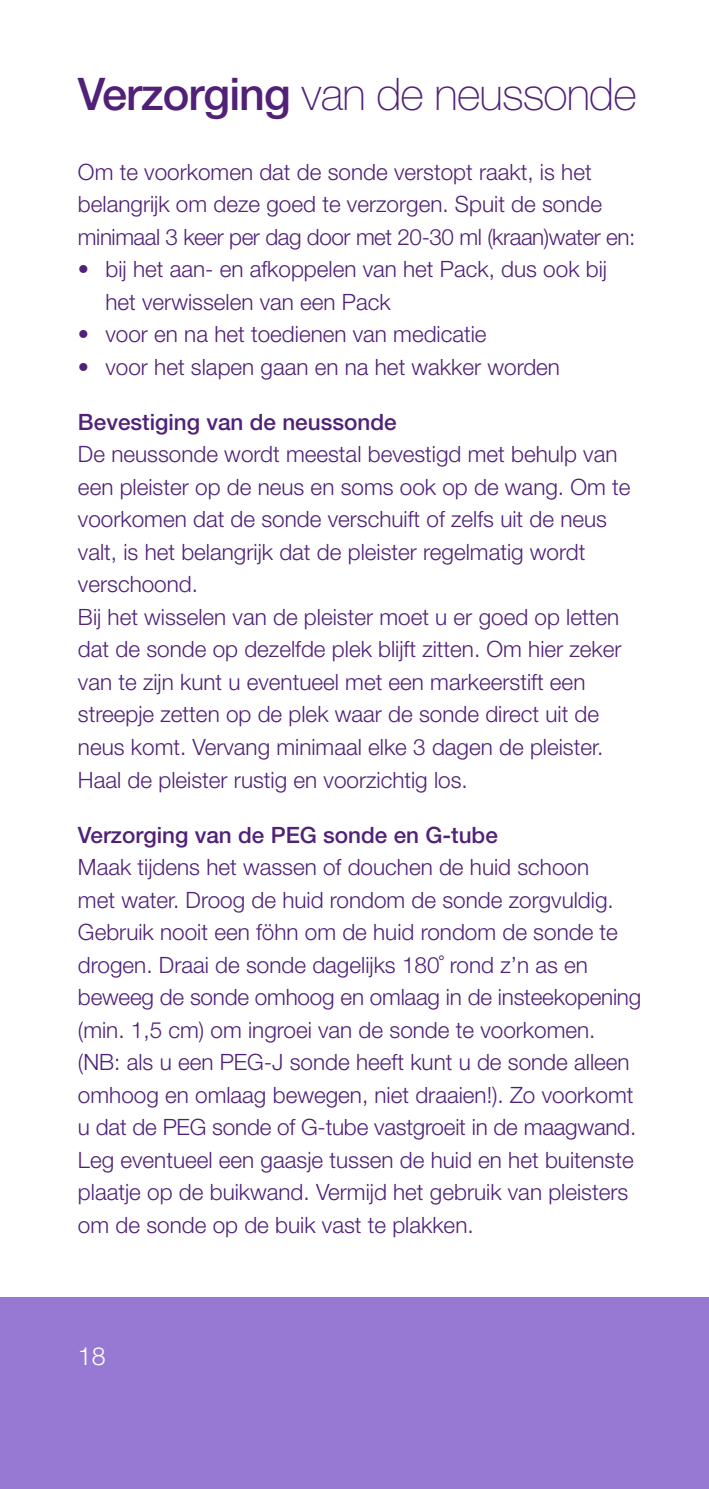
<style>
.page{position:relative;width:709px;height:1489px;background:#fff}
.page>*{position:absolute;margin:0;border:0;box-sizing:border-box;transform-origin:0 0}
.t1{font:100 45px "Helvetica Neue LT Std";letter-spacing:-.02em;color:#512178}
.t2{font:300 25px "Helvetica Neue LT Std";color:#fff}
.t3{font:300 22.5px/32.5px "Helvetica Neue LT Std";color:#512178}
.t4{font:500 22.5px "Helvetica Neue LT Std";color:#512178}
.s1{font-weight:500}
</style>
<div class="page">
<div style="left:0;top:1297px;width:709px;height:191px;background:#9778d3"></div>
<h1 class="t1" style="left:78px;top:68px;width:560px"><span class="s1">Verzorging</span> van de neussonde</h1>
<p class="t3" style="left:78px;top:155px;width:559px">Om te voorkomen dat de sonde verstopt raakt, is het belangrijk om deze goed te verzorgen. Spuit de sonde minimaal 3 keer per dag door met 20-30 ml (kraan)water en:</p>
<p class="t3" style="left:105px;top:253px;width:503px;text-indent:-27px">• bij het aan- en afkoppelen van het Pack, dus ook bij het verwisselen van een Pack</p>
<p class="t3" style="left:78px;top:317px;width:410px">• voor en na het toedienen van medicatie</p>
<p class="t3" style="left:78px;top:350px;width:483px">• voor het slapen gaan en na het wakker worden</p>
<p class="t4" style="left:78px;top:408px;width:320px">Bevestiging van de neussonde</p>
<p class="t3" style="left:78px;top:437px;width:554px">De neussonde wordt meestal bevestigd met behulp van een pleister op de neus en soms ook op de wang. Om te voorkomen dat de sonde verschuift of zelfs uit de neus valt, is het belangrijk dat de pleister regelmatig wordt verschoond.<br>Bij het wisselen van de pleister moet u er goed op letten dat de sonde op dezelfde plek blijft zitten. Om hier zeker van te zijn kunt u eventueel met een markeerstift een streepje zetten op de plek waar de sonde direct uit de neus komt. Vervang minimaal elke 3 dagen de pleister.<br>Haal de pleister rustig en voorzichtig los.</p>
<p class="t4" style="left:78px;top:821px;width:421px">Verzorging van de PEG sonde en G-tube</p>
<p class="t3" style="left:78px;top:850px;width:565px">Maak tijdens het wassen of douchen de huid schoon<br>met water. Droog de huid rondom de sonde zorgvuldig.<br>Gebruik nooit een föhn om de huid rondom de sonde te drogen. Draai de sonde dagelijks 180˚ rond z’n as en beweeg de sonde omhoog en omlaag in de insteekopening (min. 1,5 cm) om ingroei van de sonde te voorkomen. (NB: als u een PEG-J sonde heeft kunt u de sonde alleen omhoog en omlaag bewegen, niet draaien!). Zo voorkomt u dat de PEG sonde of G-tube vastgroeit in de maagwand.<br>Leg eventueel een gaasje tussen de huid en het buitenste plaatje op de buikwand. Vermijd het gebruik van pleisters om de sonde op de buik vast te plakken.</p>
<p class="t2" style="left:78px;top:1340px;width:29px">18</p>
</div>
